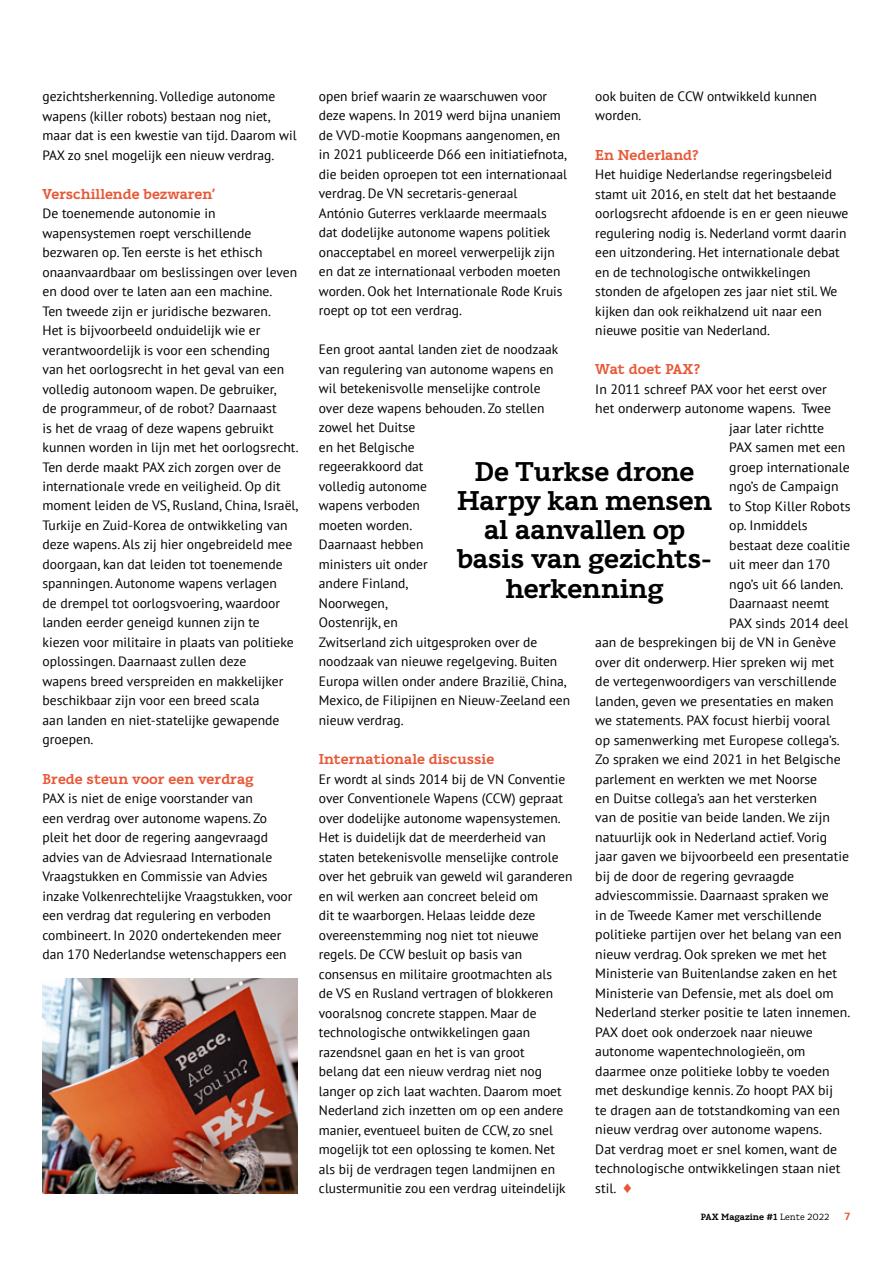
<style>
.page{position:relative;width:893px;height:1263px;background:#fff}
.page>*{position:absolute;margin:0;border:0;box-sizing:border-box;transform-origin:0 0}
.t1{font:700 27px/29.2px "Karlo Serif";letter-spacing:-.01em;color:#000;text-align:center}
.t2{font:700 14.25px "Karlo Serif";color:#e75838}
.t3{font:13.5px/19.5px "PT Sans";color:#000}
.t4{font:700 10.5px "Karlo Serif";color:#e75838}
.t5{font:700 9px "Karlo Serif";color:#000}
.s1{font-weight:400}
</style>
<div class="page">
<img style="left:43px;top:979px;width:255px;height:214px">
<p class="t3" style="left:43px;top:86px;width:256px">gezichtsherkenning. Volledige autonome wapens (killer robots) bestaan nog niet, maar dat is een kwestie van tijd. Daarom wil PAX zo snel mogelijk een nieuw verdrag.</p>
<p class="t2" style="left:43px;top:185px;width:174px">Verschillende bezwaren’</p>
<p class="t3" style="left:43px;top:203px;width:258px">De toenemende autonomie in wapensystemen roept verschillende bezwaren op. Ten eerste is het ethisch onaanvaardbaar om beslissingen over leven en dood over te laten aan een machine.<br>Ten tweede zijn er juridische bezwaren.<br>Het is bijvoorbeeld onduidelijk wie er verantwoordelijk is voor een schending<br>van het oorlogsrecht in het geval van een volledig autonoom wapen. De gebruiker,<br>de programmeur, of de robot? Daarnaast<br>is het de vraag of deze wapens gebruikt kunnen worden in lijn met het oorlogsrecht.<br>Ten derde maakt PAX zich zorgen over de internationale vrede en veiligheid. Op dit moment leiden de VS, Rusland, China, Israël, Turkije en Zuid-Korea de ontwikkeling van deze wapens. Als zij hier ongebreideld mee doorgaan, kan dat leiden tot toenemende spanningen. Autonome wapens verlagen<br>de drempel tot oorlogsvoering, waardoor landen eerder geneigd kunnen zijn te kiezen voor militaire in plaats van politieke oplossingen. Daarnaast zullen deze<br>wapens breed verspreiden en makkelijker beschikbaar zijn voor een breed scala<br>aan landen en niet-statelijke gewapende groepen.</p>
<p class="t2" style="left:43px;top:770px;width:213px">Brede steun voor een verdrag</p>
<p class="t3" style="left:43px;top:788px;width:251px">PAX is niet de enige voorstander van<br>een verdrag over autonome wapens. Zo pleit het door de regering aangevraagd advies van de Adviesraad Internationale Vraagstukken en Commissie van Advies inzake Volkenrechtelijke Vraagstukken, voor een verdrag dat regulering en verboden combineert. In 2020 ondertekenden meer dan 170 Nederlandse wetenschappers een</p>
<p class="t3" style="left:595px;top:86px;width:223px">ook buiten de CCW ontwikkeld kunnen worden.</p>
<p class="t2" style="left:595px;top:146px;width:105px">En Nederland?</p>
<p class="t3" style="left:595px;top:164px;width:254px">Het huidige Nederlandse regeringsbeleid stamt uit 2016, en stelt dat het bestaande oorlogsrecht afdoende is en er geen nieuwe regulering nodig is. Nederland vormt daarin een uitzondering. Het internationale debat en de technologische ontwikkelingen stonden de afgelopen zes jaar niet stil. We kijken dan ook reikhalzend uit naar een nieuwe positie van Nederland.</p>
<p class="t2" style="left:595px;top:360px;width:107px">Wat doet PAX?</p>
<p class="t3" style="left:595px;top:379px;width:233px">In 2011 schreef PAX voor het eerst over</p>
<p class="t3" style="left:595px;top:398px;width:237px">het onderwerp autonome wapens. Twee</p>
<p class="t3" style="left:729px;top:418px;width:96px">jaar later richtte</p>
<p class="t3" style="left:729px;top:437px;width:118px">PAX samen met een</p>
<p class="t3" style="left:729px;top:457px;width:122px">groep internationale</p>
<p class="t3" style="left:729px;top:476px;width:111px">ngo’s de Campaign</p>
<p class="t3" style="left:729px;top:496px;width:123px">to Stop Killer Robots</p>
<p class="t3" style="left:729px;top:515px;width:80px">op. Inmiddels</p>
<p class="t3" style="left:729px;top:535px;width:122px">bestaat deze coalitie</p>
<p class="t3" style="left:729px;top:554px;width:102px">uit meer dan 170</p>
<p class="t3" style="left:729px;top:574px;width:116px">ngo’s uit 66 landen.</p>
<p class="t3" style="left:729px;top:593px;width:101px">Daarnaast neemt</p>
<p class="t3" style="left:729px;top:613px;width:121px">PAX sinds 2014 deel</p>
<p class="t3" style="left:595px;top:632px;width:242px">aan de besprekingen bij de VN in Genève</p>
<p class="t3" style="left:595px;top:652px;width:240px">over dit onderwerp. Hier spreken wij met</p>
<p class="t3" style="left:595px;top:671px;width:243px">de vertegenwoordigers van verschillende</p>
<p class="t3" style="left:595px;top:691px;width:240px">landen, geven we presentaties en maken</p>
<p class="t3" style="left:595px;top:710px;width:236px">we statements. PAX focust hierbij vooral</p>
<p class="t3" style="left:595px;top:730px;width:246px">op samenwerking met Europese collega’s.</p>
<p class="t3" style="left:595px;top:749px;width:247px">Zo spraken we eind 2021 in het Belgische</p>
<p class="t3" style="left:595px;top:769px;width:223px">parlement en werkten we met Noorse</p>
<p class="t3" style="left:595px;top:788px;width:223px">en Duitse collega’s aan het versterken</p>
<p class="t3" style="left:595px;top:808px;width:236px">van de positie van beide landen. We zijn</p>
<p class="t3" style="left:595px;top:827px;width:233px">natuurlijk ook in Nederland actief. Vorig</p>
<p class="t3" style="left:595px;top:847px;width:255px">jaar gaven we bijvoorbeeld een presentatie</p>
<p class="t3" style="left:595px;top:866px;width:200px">bij de door de regering gevraagde</p>
<p class="t3" style="left:595px;top:886px;width:235px">adviescommissie. Daarnaast spraken we</p>
<p class="t3" style="left:595px;top:905px;width:228px">in de Tweede Kamer met verschillende</p>
<p class="t3" style="left:595px;top:925px;width:248px">politieke partijen over het belang van een</p>
<p class="t3" style="left:595px;top:944px;width:233px">nieuw verdrag. Ook spreken we met het</p>
<p class="t3" style="left:595px;top:964px;width:243px">Ministerie van Buitenlandse zaken en het</p>
<p class="t3" style="left:595px;top:983px;width:240px">Ministerie van Defensie, met als doel om</p>
<p class="t3" style="left:595px;top:1003px;width:257px">Nederland sterker positie te laten innemen.</p>
<p class="t3" style="left:595px;top:1022px;width:219px">PAX doet ook onderzoek naar nieuwe</p>
<p class="t3" style="left:595px;top:1042px;width:211px">autonome wapentechnologieën, om</p>
<p class="t3" style="left:595px;top:1061px;width:236px">daarmee onze politieke lobby te voeden</p>
<p class="t3" style="left:595px;top:1081px;width:239px">met deskundige kennis. Zo hoopt PAX bij</p>
<p class="t3" style="left:595px;top:1100px;width:246px">te dragen aan de totstandkoming van een</p>
<p class="t3" style="left:595px;top:1119px;width:228px">nieuw verdrag over autonome wapens.</p>
<p class="t3" style="left:595px;top:1139px;width:243px">Dat verdrag moet er snel komen, want de</p>
<p class="t3" style="left:595px;top:1158px;width:247px">technologische ontwikkelingen staan niet</p>
<p class="t3" style="left:595px;top:1178px;width:23px">stil.</p>
<p class="t3" style="left:319px;top:86px;width:250px">open brief waarin ze waarschuwen voor deze wapens. In 2019 werd bijna unaniem de VVD-motie Koopmans aangenomen, en in 2021 publiceerde D66 een initiatiefnota, die beiden oproepen tot een internationaal verdrag. De VN secretaris-generaal<br>António Guterres verklaarde meermaals dat dodelijke autonome wapens politiek onacceptabel en moreel verwerpelijk zijn en dat ze internationaal verboden moeten worden. Ook het Internationale Rode Kruis roept op tot een verdrag.</p>
<p class="t3" style="left:319px;top:340px;width:253px">Een groot aantal landen ziet de noodzaak van regulering van autonome wapens en wil betekenisvolle menselijke controle<br>over deze wapens behouden. Zo stellen zowel het Duitse<br>en het Belgische<br>regeerakkoord dat<br>volledig autonome<br>wapens verboden<br>moeten worden.<br>Daarnaast hebben<br>ministers uit onder<br>andere Finland,<br>Noorwegen,<br>Oostenrijk, en<br>Zwitserland zich uitgesproken over de noodzaak van nieuwe regelgeving. Buiten<br>Europa willen onder andere Brazilië, China,<br>Mexico, de Filipijnen en Nieuw-Zeeland een nieuw verdrag.</p>
<p class="t2" style="left:319px;top:750px;width:177px">Internationale discussie</p>
<p class="t3" style="left:319px;top:769px;width:255px">Er wordt al sinds 2014 bij de VN Conventie over Conventionele Wapens (CCW) gepraat over dodelijke autonome wapensystemen.<br>Het is duidelijk dat de meerderheid van staten betekenisvolle menselijke controle over het gebruik van geweld wil garanderen en wil werken aan concreet beleid om<br>dit te waarborgen. Helaas leidde deze overeenstemming nog niet tot nieuwe regels. De CCW besluit op basis van consensus en militaire grootmachten als<br>de VS en Rusland vertragen of blokkeren vooralsnog concrete stappen. Maar de technologische ontwikkelingen gaan razendsnel gaan en het is van groot<br>belang dat een nieuw verdrag niet nog langer op zich laat wachten. Daarom moet Nederland zich inzetten om op een andere manier, eventueel buiten de CCW, zo snel mogelijk tot een oplossing te komen. Net als bij de verdragen tegen landmijnen en clustermunitie zou een verdrag uiteindelijk</p>
<h1 class="t1" style="left:457px;top:457px;width:257px">De Turkse drone<br>Harpy kan mensen al aanvallen op basis van gezichts&shy;herkenning</h1>
<p class="t5" style="left:701px;top:1212px;width:130px">PAX Magazine #1 <span class="s1">Lente 2022</span></p>
<p class="t4" style="left:844px;top:1210px;width:7px">7</p>
</div>
